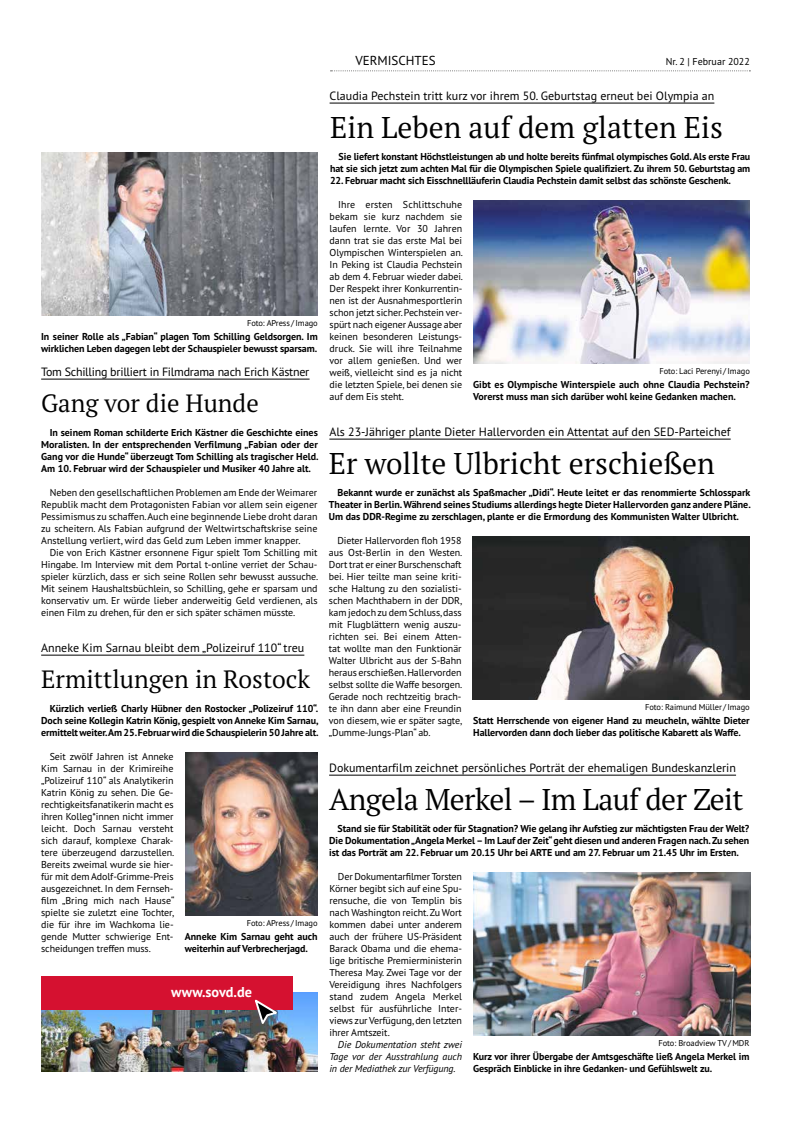
<style>
.page{position:relative;width:791px;height:1134px;background:#fff}
.page>*{position:absolute;margin:0;border:0;box-sizing:border-box;transform-origin:0 0}
.t1{font:30px "PT Serif Pro";color:#000}
.t2{font:30px "PT Serif Pro";letter-spacing:-.02em;color:#000}
.t3{font:25px "PT Serif Pro";color:#000}
.t4{font:700 14.3px "PT Sans Pro";color:#fff}
.t5{font:13px "PT Sans Pro";color:#000}
.t6{font:12px "PT Sans Pro";color:#000}
.t7{font:12px "PT Sans Pro";letter-spacing:-.02em;color:#000}
.t8{font:10px/12px "PT Sans Pro";letter-spacing:-.01em;color:#000;text-align:justify}
.t9{font:700 10px/12px "PT Sans Pro";letter-spacing:-.01em;color:#000}
.t10{font:italic 10px/12px "PT Sans Pro";letter-spacing:-.01em;color:#000;text-align:justify}
.t11{font:8.5px "PT Sans Pro";letter-spacing:-.01em;color:#000}
</style>
<div class="page">
<img style="left:185px;top:752px;width:133px;height:164px">
<hr style="left:41px;top:655px;width:263px;height:1px;background:#000">
<hr style="left:41px;top:379px;width:269px;height:1px;background:#000">
<img style="left:473px;top:536px;width:277px;height:163px">
<hr style="left:329px;top:439px;width:402px;height:1px;background:#000">
<img style="left:473px;top:201px;width:277px;height:163px">
<img style="left:41px;top:153px;width:277px;height:163px">
<hr style="left:330px;top:103px;width:384px;height:1px;background:#000">
<img style="left:473px;top:872px;width:277px;height:164px">
<hr style="left:329px;top:775px;width:407px;height:1px;background:#000">
<img style="left:41px;top:992px;width:277px;height:79px">
<div style="left:41px;top:976px;width:251px;height:33px;background:#d51130"></div>
<svg style="left:252px;top:999px;width:29px;height:27px"></svg>
<svg style="left:331px;top:70px;width:419px;height:1px"></svg>
<p class="t11" style="left:247px;top:317px;width:72px">Foto: APress / Imago</p>
<p class="t9" style="left:41px;top:330px;width:278px">In seiner Rolle als „Fabian“ plagen Tom Schilling Geldsorgen. Im wirklichen Leben dagegen lebt der Schauspieler bewusst sparsam.</p>
<p class="t7" style="left:41px;top:364px;width:270px">Tom Schilling brilliert in Filmdrama nach Erich Kästner</p>
<h2 class="t3" style="left:41px;top:386px;width:219px">Gang vor die Hunde</h2>
<p class="t9" style="left:41px;top:426px;width:279px;text-align:justify;text-indent:8px">In seinem Roman schilderte Erich Kästner die Geschichte eines Moralisten. In der entsprechenden Verfilmung „Fabian oder der Gang vor die Hunde“ überzeugt Tom Schilling als tragischer Held.<br>Am 10. Februar wird der Schauspieler und Musiker 40 Jahre alt.</p>
<p class="t8" style="left:41px;top:486px;width:278px;text-indent:8px">Neben den gesellschaftlichen Problemen am Ende der Weimarer Republik macht dem Protagonisten Fabian vor allem sein eigener Pessimismus zu schaffen. Auch eine beginnende Liebe droht daran zu scheitern. Als Fabian aufgrund der Weltwirtschaftskrise seine Anstellung verliert, wird das Geld zum Leben immer knapper.</p>
<p class="t8" style="left:41px;top:546px;width:279px;text-indent:8px">Die von Erich Kästner ersonnene Figur spielt Tom Schilling mit Hingabe. Im Interview mit dem Portal t-online verriet der Schau&shy;spieler kürzlich, dass er sich seine Rollen sehr bewusst aussuche.<br>Mit seinem Haushaltsbüchlein, so Schilling, gehe er sparsam und konservativ um. Er würde lieber anderweitig Geld verdienen, als einen Film zu drehen, für den er sich später schämen müsste.</p>
<p class="t6" style="left:41px;top:640px;width:265px">Anneke Kim Sarnau bleibt dem „Polizeiruf 110“ treu</p>
<h2 class="t3" style="left:41px;top:662px;width:270px">Ermittlungen in Rostock</h2>
<p class="t9" style="left:41px;top:702px;width:279px;text-align:justify;text-indent:8px">Kürzlich verließ Charly Hübner den Rostocker „Polizeiruf 110“.<br>Doch seine Kollegin Katrin König, gespielt von Anneke Kim Sarnau, ermittelt weiter. Am 25. Februar wird die Schauspielerin 50 Jahre alt.</p>
<p class="t8" style="left:41px;top:750px;width:135px;text-indent:9px">Seit zwölf Jahren ist Anneke Kim Sarnau in der Krimireihe „Polizeiruf 110“ als Analytikerin Katrin König zu sehen. Die Ge&shy;rechtigkeitsfanatikerin macht es ihren Kolleg*innen nicht immer leicht. Doch Sarnau versteht sich darauf, komplexe Charak&shy;tere überzeugend darzustellen.<br>Bereits zweimal wurde sie hier&shy;für mit dem Adolf-Grimme-Preis ausgezeichnet. In dem Fernseh&shy;film „Bring mich nach Hause“ spielte sie zuletzt eine Tochter, die für ihre im Wachkoma lie&shy;gende Mutter schwierige Ent&shy;scheidungen treffen muss.</p>
<p class="t11" style="left:247px;top:917px;width:72px">Foto: APress / Imago</p>
<p class="t9" style="left:185px;top:930px;width:134px">Anneke Kim Sarnau geht auch weiterhin auf Verbrecherjagd.</p>
<h3 class="t4" style="left:171px;top:982px;width:82px">www.sovd.de</h3>
<h3 class="t5" style="left:355px;top:52px;width:82px">VERMISCHTES</h3>
<p class="t8" style="left:666px;top:55px;width:85px">Nr. 2 | Februar 2022</p>
<p class="t6" style="left:330px;top:88px;width:386px">Claudia Pechstein tritt kurz vor ihrem 50. Geburtstag erneut bei Olympia an</p>
<h1 class="t1" style="left:330px;top:108px;width:395px">Ein Leben auf dem glatten Eis</h1>
<p class="t9" style="left:330px;top:150px;width:422px;text-align:right">Sie liefert konstant Höchstleistungen ab und holte bereits fünfmal olympisches Gold. Als erste Frau hat sie sich jetzt zum achten Mal für die Olympischen Spiele qualifiziert. Zu ihrem 50. Geburtstag am</p>
<p class="t9" style="left:330px;top:174px;width:402px">22. Februar macht sich Eisschnellläuferin Claudia Pechstein damit selbst das schönste Geschenk.</p>
<p class="t8" style="left:330px;top:198px;width:135px;text-indent:8px">Ihre ersten Schlittschuhe bekam sie kurz nachdem sie laufen lernte. Vor 30 Jahren dann trat sie das erste Mal bei Olympischen Winterspielen an.<br>In Peking ist Claudia Pechstein ab dem 4. Februar wieder dabei.<br>Der Respekt ihrer Konkurrentin&shy;nen ist der Ausnahmesportlerin schon jetzt sicher. Pechstein ver&shy;spürt nach eigener Aussage aber keinen besonderen Leistungs&shy;druck. Sie will ihre Teilnahme vor allem genießen. Und wer weiß, vielleicht sind es ja nicht die letzten Spiele, bei denen sie auf dem Eis steht.</p>
<p class="t11" style="left:659px;top:365px;width:92px">Foto: Laci Perenyi / Imago</p>
<p class="t9" style="left:473px;top:378px;width:278px">Gibt es Olympische Winterspiele auch ohne Claudia Pechstein?<br>Vorerst muss man sich darüber wohl keine Gedanken machen.</p>
<p class="t6" style="left:329px;top:424px;width:403px">Als 23-Jähriger plante Dieter Hallervorden ein Attentat auf den SED-Parteichef</p>
<h1 class="t1" style="left:329px;top:444px;width:387px">Er wollte Ulbricht erschießen</h1>
<p class="t9" style="left:329px;top:486px;width:423px;text-align:justify;text-indent:8px">Bekannt wurde er zunächst als Spaßmacher „Didi“. Heute leitet er das renommierte Schlosspark Theater in Berlin. Während seines Studiums allerdings hegte Dieter Hallervorden ganz andere Pläne.<br>Um das DDR-Regime zu zerschlagen, plante er die Ermordung des Kommunisten Walter Ulbricht.</p>
<p class="t8" style="left:329px;top:534px;width:135px;text-indent:8px">Dieter Hallervorden floh 1958 aus Ost-Berlin in den Westen.<br>Dort trat er einer Burschenschaft bei. Hier teilte man seine kriti&shy;sche Haltung zu den sozialisti&shy;schen Machthabern in der DDR, kam jedoch zu dem Schluss, dass mit Flugblättern wenig auszu&shy;richten sei. Bei einem Atten&shy;tat wollte man den Funktionär Walter Ulbricht aus der S-Bahn heraus erschießen. Hallervorden selbst sollte die Waffe besorgen.<br>Gerade noch rechtzeitig brach&shy;te ihn dann aber eine Freundin von diesem, wie er später sagte, „Dumme-Jungs-Plan“ ab.</p>
<p class="t11" style="left:645px;top:701px;width:106px">Foto: Raimund Müller / Imago</p>
<p class="t9" style="left:473px;top:714px;width:278px">Statt Herrschende von eigener Hand zu meucheln, wählte Dieter<br>Hallervorden dann doch lieber das politische Kabarett als Waffe.</p>
<p class="t6" style="left:329px;top:760px;width:408px">Dokumentarfilm zeichnet persönliches Porträt der ehemaligen Bundeskanzlerin</p>
<h1 class="t2" style="left:329px;top:779px;width:416px">Angela Merkel – Im Lauf der Zeit</h1>
<p class="t9" style="left:329px;top:822px;width:422px;text-align:justify;text-indent:8px">Stand sie für Stabilität oder für Stagnation? Wie gelang ihr Aufstieg zur mächtigsten Frau der Welt?<br>Die Dokumentation „Angela Merkel – Im Lauf der Zeit“ geht diesen und anderen Fragen nach. Zu sehen ist das Porträt am 22. Februar um 20.15 Uhr bei ARTE und am 27. Februar um 21.45 Uhr im Ersten.</p>
<p class="t8" style="left:329px;top:870px;width:134px;text-indent:8px">Der Dokumentarfilmer Torsten Körner begibt sich auf eine Spu&shy;rensuche, die von Templin bis nach Washington reicht. Zu Wort kommen dabei unter anderem auch der frühere US-Präsident Barack Obama und die ehema&shy;lige britische Premierministerin Theresa May. Zwei Tage vor der Vereidigung ihres Nachfolgers stand zudem Angela Merkel selbst für ausführliche Inter&shy;views zur Verfügung, den letzten ihrer Amtszeit.</p>
<p class="t10" style="left:329px;top:1038px;width:134px;text-indent:8px">Die Dokumentation steht zwei Tage vor der Ausstrahlung auch in der Mediathek zur Verfügung.</p>
<p class="t11" style="left:658px;top:1037px;width:93px">Foto: Broadview TV / MDR</p>
<p class="t9" style="left:473px;top:1050px;width:278px">Kurz vor ihrer Übergabe der Amtsgeschäfte ließ Angela Merkel im<br>Gespräch Einblicke in ihre Gedanken- und Gefühlswelt zu.</p>
</div>
